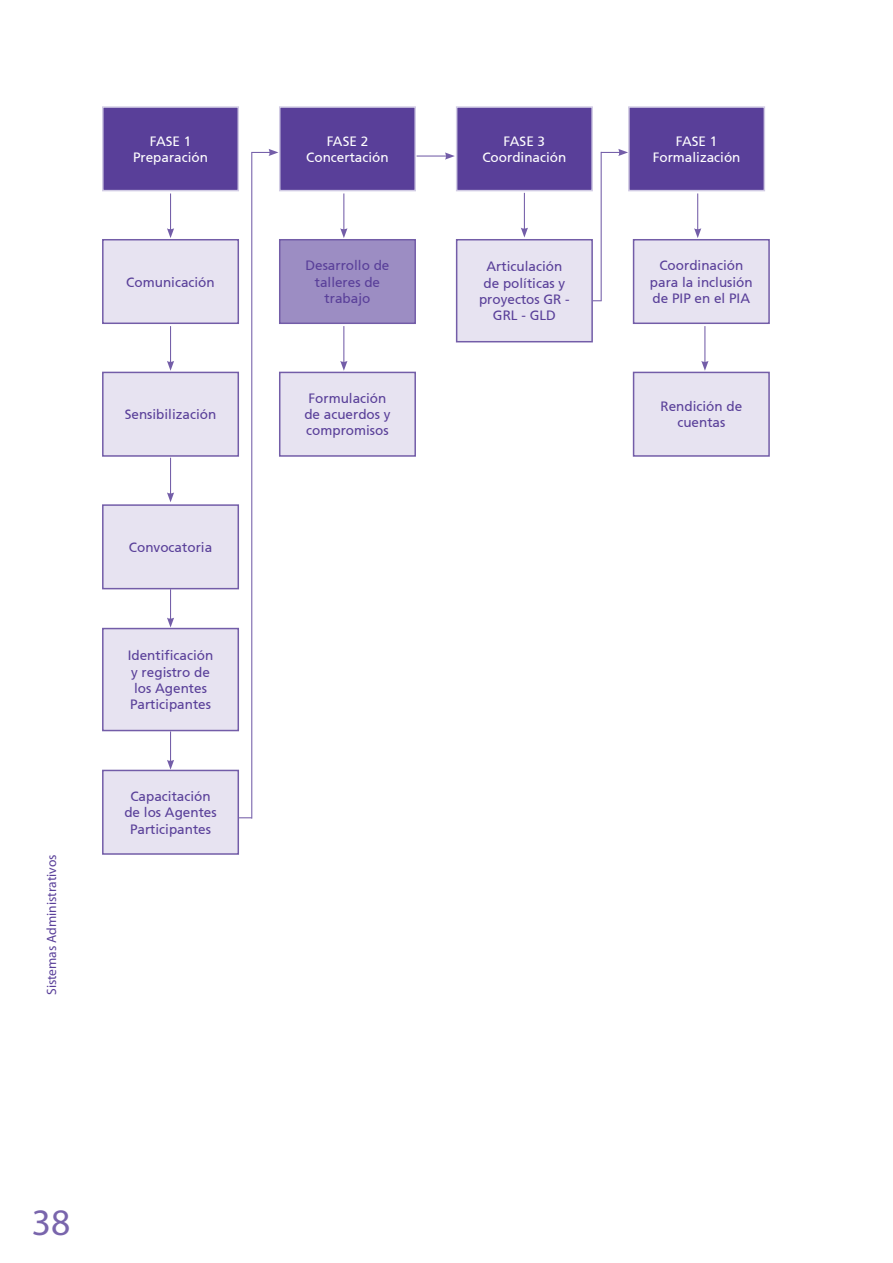
<style>
.page{position:relative;width:893px;height:1263px;background:#fff}
.page>*{position:absolute;margin:0;border:0;box-sizing:border-box;transform-origin:0 0}
.t1{font:37.5px "Myriad Pro";color:#7965ac}
.t2{font:13.5px/16.2px "Frutiger 55 Roman";color:#593f99;text-align:center}
.t3{font:13.5px/16.2px "Frutiger 55 Roman";color:#fff;text-align:center}
.t4{font:13.5px "Myriad Pro";color:#593f99}
</style>
<div class="page">
<div style="left:102px;top:106px;width:137px;height:85px;background:#593f99;border:2px solid #d1cbe4"></div>
<div style="left:628px;top:106px;width:137px;height:85px;background:#593f99;border:2px solid #d1cbe4"></div>
<div style="left:456px;top:106px;width:137px;height:85px;background:#593f99;border:2px solid #d1cbe4"></div>
<div style="left:279px;top:106px;width:137px;height:85px;background:#593f99;border:2px solid #d1cbe4"></div>
<div style="left:102px;top:770px;width:137px;height:85px;background:#e7e3f1;border:2px solid #735da8"></div>
<div style="left:102px;top:628px;width:137px;height:103px;background:#e7e3f1;border:2px solid #735da8"></div>
<div style="left:102px;top:504px;width:137px;height:85px;background:#e7e3f1;border:2px solid #735da8"></div>
<div style="left:102px;top:372px;width:137px;height:85px;background:#e7e3f1;border:2px solid #735da8"></div>
<div style="left:102px;top:239px;width:137px;height:85px;background:#e7e3f1;border:2px solid #735da8"></div>
<div style="left:279px;top:239px;width:137px;height:85px;background:#9c8dc3;border:2px solid #735da8"></div>
<div style="left:456px;top:239px;width:137px;height:103px;background:#e7e3f1;border:2px solid #735da8"></div>
<div style="left:633px;top:239px;width:137px;height:85px;background:#e7e3f1;border:2px solid #735da8"></div>
<div style="left:633px;top:372px;width:137px;height:85px;background:#e7e3f1;border:2px solid #735da8"></div>
<div style="left:279px;top:372px;width:137px;height:85px;background:#e7e3f1;border:2px solid #735da8"></div>
<hr style="left:170px;top:193px;width:1px;height:38px;background:#735da8">
<svg style="left:167px;top:228px;width:7px;height:10px"></svg>
<hr style="left:170px;top:326px;width:1px;height:37px;background:#735da8">
<svg style="left:167px;top:361px;width:7px;height:10px"></svg>
<hr style="left:170px;top:731px;width:1px;height:31px;background:#735da8">
<svg style="left:167px;top:760px;width:7px;height:10px"></svg>
<hr style="left:170px;top:589px;width:1px;height:31px;background:#735da8">
<svg style="left:167px;top:618px;width:7px;height:9px"></svg>
<hr style="left:170px;top:458px;width:1px;height:37px;background:#735da8">
<svg style="left:167px;top:492px;width:7px;height:10px"></svg>
<hr style="left:417px;top:155px;width:30px;height:2px;background:#735da8">
<svg style="left:445px;top:152px;width:10px;height:8px"></svg>
<svg style="left:601px;top:149px;width:27px;height:7px"></svg>
<hr style="left:697px;top:193px;width:1px;height:38px;background:#735da8">
<svg style="left:694px;top:228px;width:7px;height:10px"></svg>
<hr style="left:704px;top:326px;width:1px;height:37px;background:#735da8">
<svg style="left:701px;top:361px;width:7px;height:10px"></svg>
<hr style="left:343px;top:193px;width:1px;height:38px;background:#735da8">
<svg style="left:340px;top:228px;width:7px;height:10px"></svg>
<hr style="left:343px;top:326px;width:1px;height:37px;background:#735da8">
<svg style="left:340px;top:361px;width:7px;height:10px"></svg>
<svg style="left:251px;top:149px;width:27px;height:7px"></svg>
<hr style="left:251px;top:153px;width:1px;height:666px;background:#735da8">
<svg style="left:239px;top:817px;width:13px;height:1px"></svg>
<hr style="left:601px;top:152px;width:1px;height:149px;background:#735da8">
<hr style="left:524px;top:193px;width:1px;height:37px;background:#735da8">
<svg style="left:521px;top:228px;width:7px;height:9px"></svg>
<p class="t4" style="left:43px;top:995px;width:142px;rotate:-90deg">Sistemas Administrativos</p>
<p class="t3" style="left:133px;top:133px;width:77px">FASE 1<br>Preparación</p>
<p class="t3" style="left:653px;top:133px;width:89px">FASE 1<br>Formalización</p>
<p class="t3" style="left:306px;top:133px;width:84px">FASE 2<br>Concertación</p>
<p class="t3" style="left:482px;top:133px;width:85px">FASE 3<br>Coordinación</p>
<p class="t2" style="left:126px;top:274px;width:90px">Comunicación</p>
<p class="t2" style="left:125px;top:406px;width:93px">Sensibilización</p>
<p class="t2" style="left:129px;top:539px;width:85px">Convocatoria</p>
<p class="t2" style="left:128px;top:648px;width:87px">Identificación y registro de los Agentes<br>Participantes</p>
<p class="t2" style="left:124px;top:788px;width:94px">Capacitación de los Agentes<br>Participantes</p>
<p class="t2" style="left:305px;top:258px;width:86px">Desarrollo de talleres de trabajo</p>
<p class="t2" style="left:304px;top:390px;width:88px">Formulación de acuerdos y compromisos</p>
<p class="t2" style="left:479px;top:259px;width:92px">Articulación de políticas y proyectos GR -<br>GRL - GLD</p>
<p class="t2" style="left:650px;top:258px;width:104px">Coordinación para la inclusión de PIP en el PIA</p>
<p class="t2" style="left:660px;top:398px;width:83px">Rendición de cuentas</p>
<h1 class="t1" style="left:32px;top:1199px;width:40px">38</h1>
</div>
